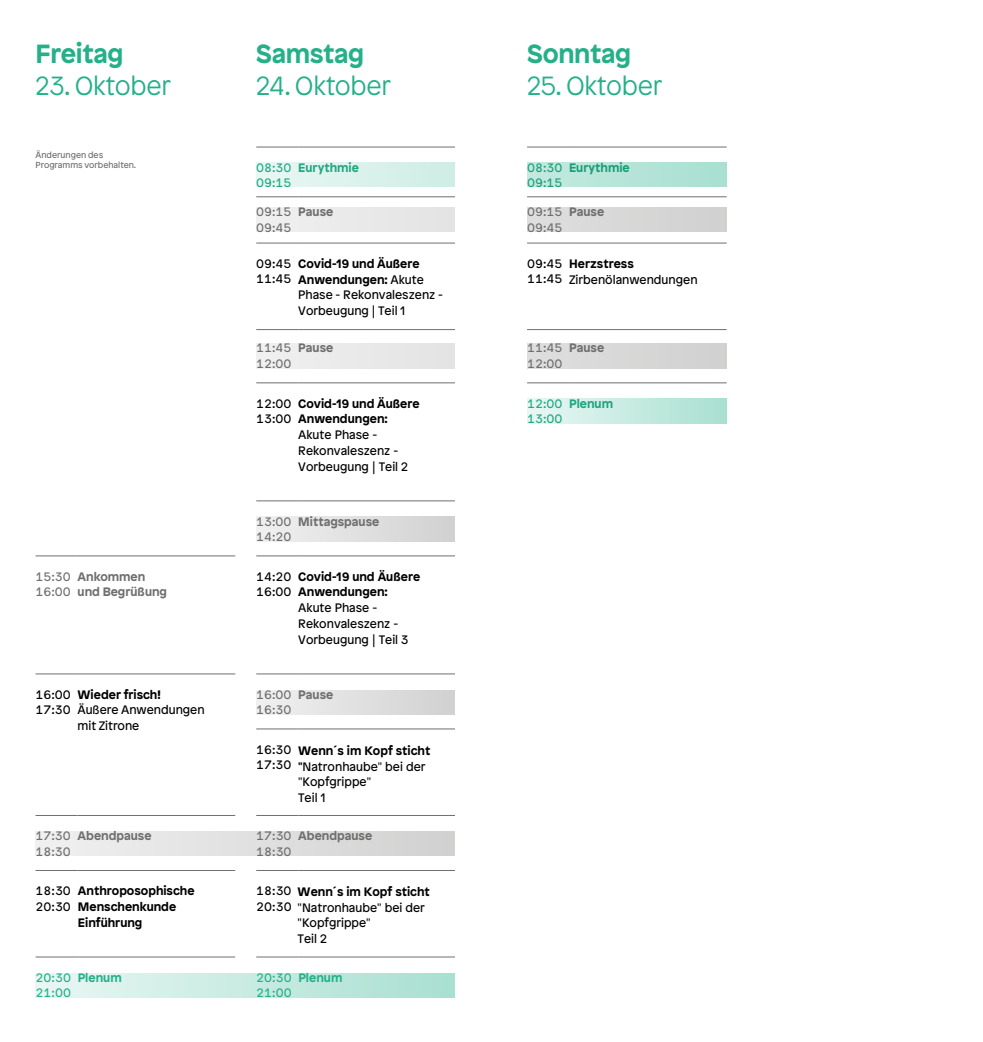
<style>
.page{position:relative;width:983px;height:1042px;background:#fff}
.page>*{position:absolute;margin:0;border:0;box-sizing:border-box;transform-origin:0 0}
.t1{font:300 26.25px "Patron";letter-spacing:-.01em;color:#25b08a}
.t2{font:700 26.25px "Patron";letter-spacing:-.01em;color:#25b08a}
.t3{font:12.25px/15.8px "Patron";color:#000}
.t4{font:700 12.25px/15.6px "Patron";color:#000}
.t5{font:12.25px/15.8px "Patron";color:#706f6f}
.t6{font:700 12.25px/15.8px "Patron";color:#706f6f}
.t7{font:12.25px/15.8px "Patron";color:#25b08a}
.t8{font:700 12.25px "Patron";color:#25b08a}
.t9{font:8.75px/10.5px "Patron";color:#706f6f}
.s1{font-weight:700}
</style>
<div class="page">
<div style="left:36px;top:973px;width:420px;height:25px;background:linear-gradient(to right,#e9f7f3,#a8e0d1)"></div>
<svg style="left:256px;top:208px;width:470px;height:24px;background:#e0e0e0"></svg>
<svg style="left:256px;top:344px;width:470px;height:24px;background:#e0e0e0"></svg>
<div style="left:256px;top:517px;width:200px;height:24px;background:linear-gradient(to right,#f0f0f1,#d1d1d1)"></div>
<div style="left:256px;top:690px;width:200px;height:24px;background:linear-gradient(to right,#f0f0f1,#d1d1d1)"></div>
<div style="left:36px;top:831px;width:420px;height:25px;background:linear-gradient(to right,#f0f0f0,#d1d1d1)"></div>
<hr style="left:256px;top:147px;width:42px;height:1px;background:#706f6f">
<hr style="left:298px;top:147px;width:158px;height:1px;background:#706f6f">
<hr style="left:527px;top:147px;width:42px;height:1px;background:#706f6f">
<hr style="left:569px;top:147px;width:157px;height:1px;background:#706f6f">
<hr style="left:256px;top:196px;width:42px;height:1px;background:#706f6f">
<hr style="left:298px;top:196px;width:158px;height:1px;background:#706f6f">
<hr style="left:527px;top:196px;width:42px;height:1px;background:#706f6f">
<hr style="left:569px;top:196px;width:157px;height:1px;background:#706f6f">
<hr style="left:256px;top:243px;width:42px;height:1px;background:#706f6f">
<hr style="left:298px;top:243px;width:158px;height:1px;background:#706f6f">
<hr style="left:527px;top:243px;width:42px;height:1px;background:#706f6f">
<hr style="left:569px;top:243px;width:157px;height:1px;background:#706f6f">
<hr style="left:256px;top:329px;width:42px;height:1px;background:#706f6f">
<hr style="left:298px;top:329px;width:158px;height:1px;background:#706f6f">
<hr style="left:527px;top:329px;width:42px;height:1px;background:#706f6f">
<hr style="left:569px;top:329px;width:157px;height:1px;background:#706f6f">
<hr style="left:256px;top:382px;width:42px;height:1px;background:#706f6f">
<hr style="left:298px;top:382px;width:158px;height:1px;background:#706f6f">
<hr style="left:527px;top:382px;width:42px;height:1px;background:#706f6f">
<hr style="left:569px;top:382px;width:157px;height:1px;background:#706f6f">
<hr style="left:256px;top:500px;width:42px;height:1px;background:#706f6f">
<hr style="left:298px;top:500px;width:158px;height:1px;background:#706f6f">
<hr style="left:36px;top:555px;width:42px;height:1px;background:#706f6f">
<hr style="left:78px;top:555px;width:157px;height:1px;background:#706f6f">
<hr style="left:256px;top:555px;width:42px;height:1px;background:#706f6f">
<hr style="left:298px;top:555px;width:158px;height:1px;background:#706f6f">
<hr style="left:36px;top:673px;width:42px;height:1px;background:#706f6f">
<hr style="left:78px;top:673px;width:157px;height:1px;background:#706f6f">
<hr style="left:256px;top:673px;width:42px;height:1px;background:#706f6f">
<hr style="left:298px;top:673px;width:158px;height:1px;background:#706f6f">
<hr style="left:256px;top:728px;width:42px;height:1px;background:#706f6f">
<hr style="left:298px;top:728px;width:158px;height:1px;background:#706f6f">
<hr style="left:36px;top:815px;width:42px;height:1px;background:#706f6f">
<hr style="left:78px;top:815px;width:157px;height:1px;background:#706f6f">
<hr style="left:256px;top:815px;width:42px;height:1px;background:#706f6f">
<hr style="left:298px;top:815px;width:158px;height:1px;background:#706f6f">
<hr style="left:36px;top:870px;width:42px;height:1px;background:#706f6f">
<hr style="left:78px;top:870px;width:157px;height:1px;background:#706f6f">
<hr style="left:256px;top:870px;width:42px;height:1px;background:#706f6f">
<hr style="left:298px;top:870px;width:158px;height:1px;background:#706f6f">
<hr style="left:36px;top:956px;width:42px;height:1px;background:#706f6f">
<hr style="left:78px;top:956px;width:157px;height:1px;background:#706f6f">
<hr style="left:256px;top:956px;width:42px;height:1px;background:#706f6f">
<hr style="left:298px;top:956px;width:158px;height:1px;background:#706f6f">
<svg style="left:256px;top:162px;width:470px;height:25px;background:#c9ebe2"></svg>
<div style="left:527px;top:399px;width:199px;height:24px;background:linear-gradient(to right,#e9f7f3,#a9e0d1)"></div>
<div style="left:456px;top:0;width:71px;height:1042px;background:#fff"></div>
<h1 class="t2" style="left:36px;top:33px;width:89px">Freitag</h1>
<h1 class="t1" style="left:36px;top:67px;width:137px">23. Oktober</h1>
<p class="t9" style="left:36px;top:149px;width:102px">Änderungen des<br>Programms vorbehalten.</p>
<h1 class="t2" style="left:256px;top:33px;width:109px">Samstag</h1>
<h1 class="t1" style="left:256px;top:67px;width:137px">24. Oktober</h1>
<h1 class="t2" style="left:527px;top:33px;width:106px">Sonntag</h1>
<h1 class="t1" style="left:527px;top:67px;width:137px">25. Oktober</h1>
<p class="t7" style="left:256px;top:159px;width:37px">08:30<br>09:15</p>
<p class="t8" style="left:298px;top:157px;width:62px">Eurythmie</p>
<p class="t7" style="left:527px;top:159px;width:37px">08:30<br>09:15</p>
<p class="t8" style="left:569px;top:157px;width:62px">Eurythmie</p>
<p class="t5" style="left:256px;top:203px;width:37px">09:15<br>09:45</p>
<p class="t6" style="left:298px;top:203px;width:37px">Pause</p>
<p class="t5" style="left:527px;top:203px;width:37px">09:15<br>09:45</p>
<p class="t6" style="left:569px;top:203px;width:37px">Pause</p>
<p class="t3" style="left:256px;top:255px;width:37px">09:45<br>11:45</p>
<p class="t3" style="left:298px;top:255px;width:146px"><span class="s1">Covid-19 und Äußere<br>Anwendungen:</span> Akute<br>Phase - Rekonvaleszenz -<br>Vorbeugung | Teil 1</p>
<p class="t3" style="left:527px;top:255px;width:37px">09:45<br>11:45</p>
<p class="t4" style="left:569px;top:255px;width:66px">Herzstress</p>
<p class="t3" style="left:569px;top:271px;width:130px">Zirbenölanwendungen</p>
<p class="t5" style="left:256px;top:339px;width:37px">11:45<br>12:00</p>
<p class="t6" style="left:298px;top:339px;width:37px">Pause</p>
<p class="t5" style="left:527px;top:339px;width:37px">11:45<br>12:00</p>
<p class="t6" style="left:569px;top:339px;width:37px">Pause</p>
<p class="t3" style="left:256px;top:394px;width:37px">12:00<br>13:00</p>
<p class="t4" style="left:298px;top:394px;width:123px">Covid-19 und Äußere<br>Anwendungen:</p>
<p class="t3" style="left:298px;top:426px;width:111px">Akute Phase -<br>Rekonvaleszenz -<br>Vorbeugung | Teil 2</p>
<p class="t7" style="left:527px;top:394px;width:37px">12:00<br>13:00</p>
<p class="t8" style="left:569px;top:393px;width:45px">Plenum</p>
<p class="t5" style="left:256px;top:512px;width:37px">13:00<br>14:20</p>
<p class="t6" style="left:298px;top:512px;width:83px">Mittagspause</p>
<p class="t5" style="left:36px;top:567px;width:37px">15:30<br>16:00</p>
<p class="t6" style="left:78px;top:567px;width:91px">Ankommen und Begrüßung</p>
<p class="t3" style="left:256px;top:567px;width:37px">14:20<br>16:00</p>
<p class="t4" style="left:298px;top:567px;width:123px">Covid-19 und Äußere<br>Anwendungen:</p>
<p class="t3" style="left:298px;top:599px;width:112px">Akute Phase -<br>Rekonvaleszenz -<br>Vorbeugung | Teil 3</p>
<p class="t3" style="left:36px;top:685px;width:37px">16:00<br>17:30</p>
<p class="t4" style="left:78px;top:685px;width:85px">Wieder frisch!</p>
<p class="t3" style="left:78px;top:701px;width:128px">Äußere Anwendungen mit Zitrone</p>
<p class="t5" style="left:256px;top:685px;width:37px">16:00<br>16:30</p>
<p class="t6" style="left:298px;top:685px;width:37px">Pause</p>
<p class="t3" style="left:256px;top:740px;width:37px">16:30<br>17:30</p>
<p class="t3" style="left:298px;top:742px;width:134px"><span class="s1">Wenn´s im Kopf sticht "</span>Natronhaube" bei der "Kopfgrippe"<br>Teil 1</p>
<p class="t5" style="left:36px;top:827px;width:37px">17:30<br>18:30</p>
<p class="t6" style="left:78px;top:827px;width:75px">Abendpause</p>
<p class="t5" style="left:256px;top:827px;width:37px">17:30<br>18:30</p>
<p class="t6" style="left:298px;top:827px;width:75px">Abendpause</p>
<p class="t3" style="left:36px;top:882px;width:37px">18:30<br>20:30</p>
<p class="t4" style="left:78px;top:882px;width:118px">Anthroposophische<br>Menschenkunde<br>Einführung</p>
<p class="t3" style="left:256px;top:882px;width:37px">18:30<br>20:30</p>
<p class="t4" style="left:297px;top:882px;width:134px">Wenn´s im Kopf sticht</p>
<p class="t3" style="left:297px;top:898px;width:129px">"Natronhaube" bei der "Kopfgrippe"<br>Teil 2</p>
<p class="t7" style="left:36px;top:969px;width:37px">20:30<br>21:00</p>
<p class="t8" style="left:78px;top:967px;width:45px">Plenum</p>
<p class="t7" style="left:256px;top:969px;width:37px">20:30<br>21:00</p>
<p class="t8" style="left:298px;top:967px;width:45px">Plenum</p>
</div>
